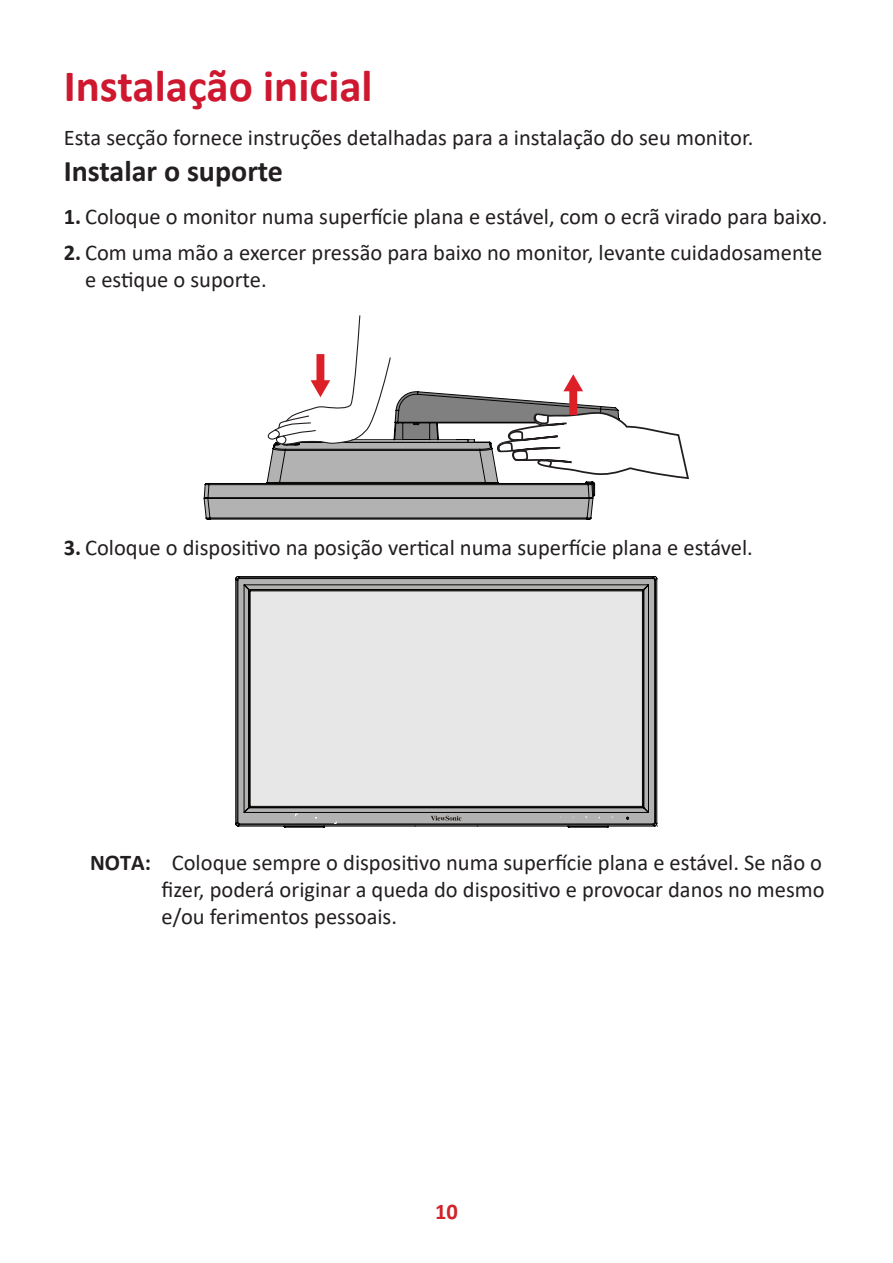
<style>
.page{position:relative;width:893px;height:1263px;background:#fff}
.page>*{position:absolute;margin:0;border:0;box-sizing:border-box;transform-origin:0 0}
.t1{font:700 45px "Calibri";color:#ce182f}
.t2{font:700 30px "Calibri";color:#231f20}
.t3{font:22.5px/27px "Calibri";color:#231f20}
.t4{font:700 22.5px "Calibri";color:#d1232a}
.s1{font-weight:700}
</style>
<div class="page">
<svg style="left:204px;top:315px;width:485px;height:204px"></svg>
<svg style="left:236px;top:576px;width:421px;height:250px;background:#d0d1d0"></svg>
<svg style="left:284px;top:814px;width:52px;height:13px"></svg>
<svg style="left:391px;top:816px;width:110px;height:11px"></svg>
<h1 class="t1" style="left:64px;top:54px;width:310px">Instalação inicial</h1>
<p class="t3" style="left:64px;top:123px;width:691px">Esta secção fornece instruções detalhadas para a instalação do seu monitor.</p>
<h2 class="t2" style="left:64px;top:150px;width:221px">Instalar o suporte</h2>
<p class="t3" style="left:64px;top:203px;width:765px"><span class="s1">1.</span> Coloque o monitor numa superfície plana e estável, com o ecrã virado para baixo.</p>
<p class="t3" style="left:85px;top:238px;width:739px;text-indent:-21px"><span class="s1">2.</span> Com uma mão a exercer pressão para baixo no monitor, levante cuidadosamente e estique o suporte.</p>
<p class="t3" style="left:64px;top:533px;width:691px"><span class="s1">3.</span> Coloque o dispositivo na posição vertical numa superfície plana e estável.</p>
<p class="t3" style="left:162px;top:848px;width:665px;text-align:justify;text-indent:-71px"><span class="s1">NOTA:</span> Coloque sempre o dispositivo numa superfície plana e estável. Se não o fizer, poderá originar a queda do dispositivo e provocar danos no mesmo e/ou ferimentos pessoais.</p>
<p class="t4" style="left:435px;top:1196px;width:24px">10</p>
</div>
